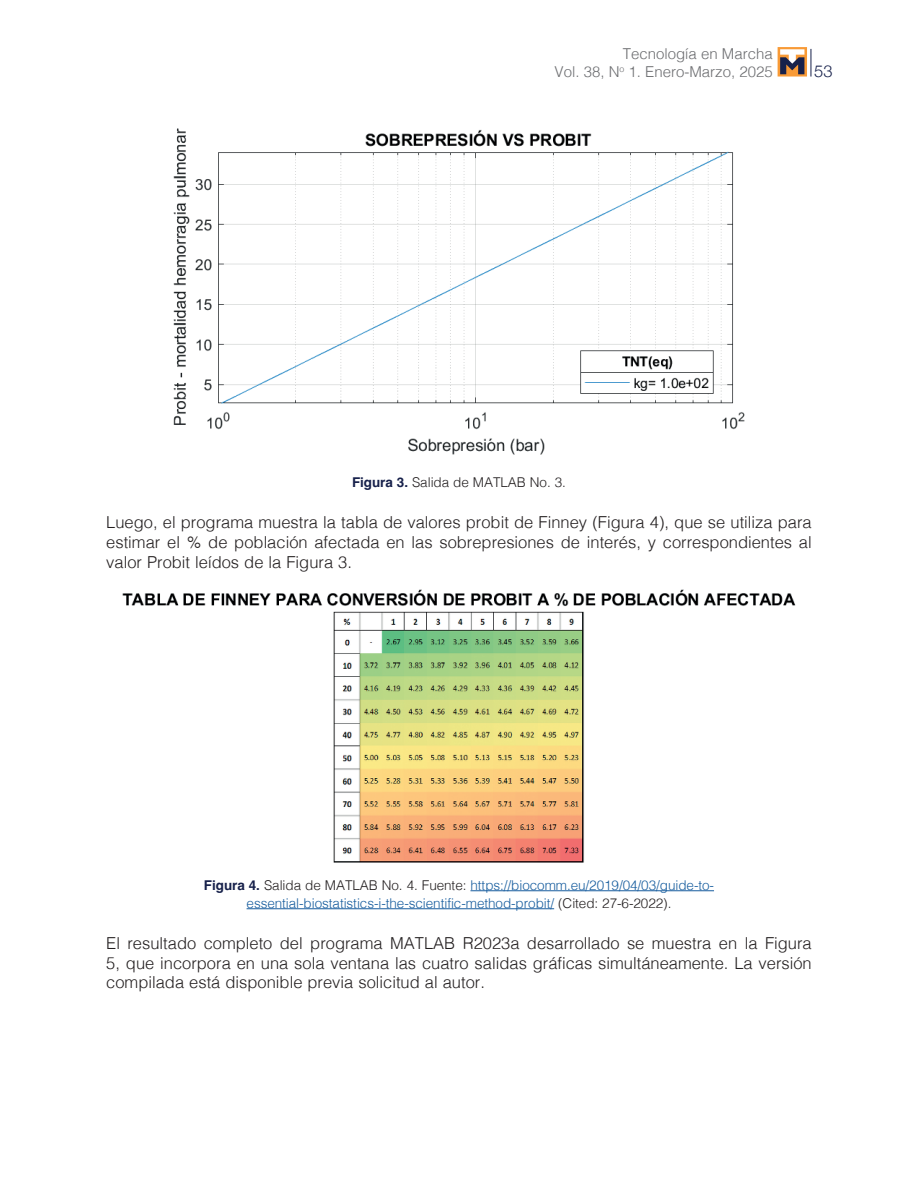
<style>
.page{position:relative;width:918px;height:1188px;background:#fff}
.page>*{position:absolute;margin:0;border:0;box-sizing:border-box;transform-origin:0 0}
.t1{font:300 16.5px/19.8px "Helvetica";color:#231f20;text-align:justify}
.t2{font:300 16.5px "Helvetica Neue";color:#17214b}
.t3{font:300 15px/18px "Helvetica";color:#6c6d70;text-align:right}
.t4{font:300 13.5px/18px "Helvetica";letter-spacing:-.005em;color:#175d9e;text-align:center}
.t5{font:300 13.5px "Helvetica";letter-spacing:-.005em;color:#231f20}
.s1{font-weight:700;color:#17214b}
.s2{color:#231f20}
</style>
<div class="page">
<svg style="left:811px;top:49px;width:1px;height:28px"></svg>
<svg style="left:778px;top:47px;width:29px;height:30px"></svg>
<svg style="left:780px;top:49px;width:24px;height:25px"></svg>
<hr style="left:470px;top:890px;width:244px;height:1px;background:#175d9e">
<hr style="left:247px;top:908px;width:307px;height:1px;background:#175d9e">
<img style="left:173px;top:128px;width:572px;height:327px">
<img style="left:122px;top:589px;width:674px;height:274px">
<p class="t3" style="left:555px;top:43px;width:220px">Tecnología en Marcha<br>Vol. 38, N<sup>o</sup> 1. Enero-Marzo, 2025</p>
<p class="t2" style="left:814px;top:57px;width:20px">53</p>
<p class="t5" style="left:352px;top:471px;width:215px"><span class="s1">Figura 3.</span> Salida de MATLAB No. 3.</p>
<p class="t1" style="left:106px;top:511px;width:707px">Luego, el programa muestra la tabla de valores probit de Finney (Figura 4), que se utiliza para estimar el % de población afectada en las sobrepresiones de interés, y correspondientes al valor Probit leídos de la Figura 3.</p>
<p class="t4" style="left:204px;top:875px;width:512px"><span class="s1">Figura 4.</span> <span class="s2">Salida de MATLAB No. 4. Fuente:</span> https://biocomm.eu/2019/04/03/guide-to&shy;essential-biostatistics-i-the-scientific-method-probit/ <span class="s2">(Cited: 27-6-2022).</span></p>
<p class="t1" style="left:106px;top:932px;width:707px">El resultado completo del programa MATLAB R2023a desarrollado se muestra en la Figura 5, que incorpora en una sola ventana las cuatro salidas gráficas simultáneamente. La versión compilada está disponible previa solicitud al autor.</p>
</div>
